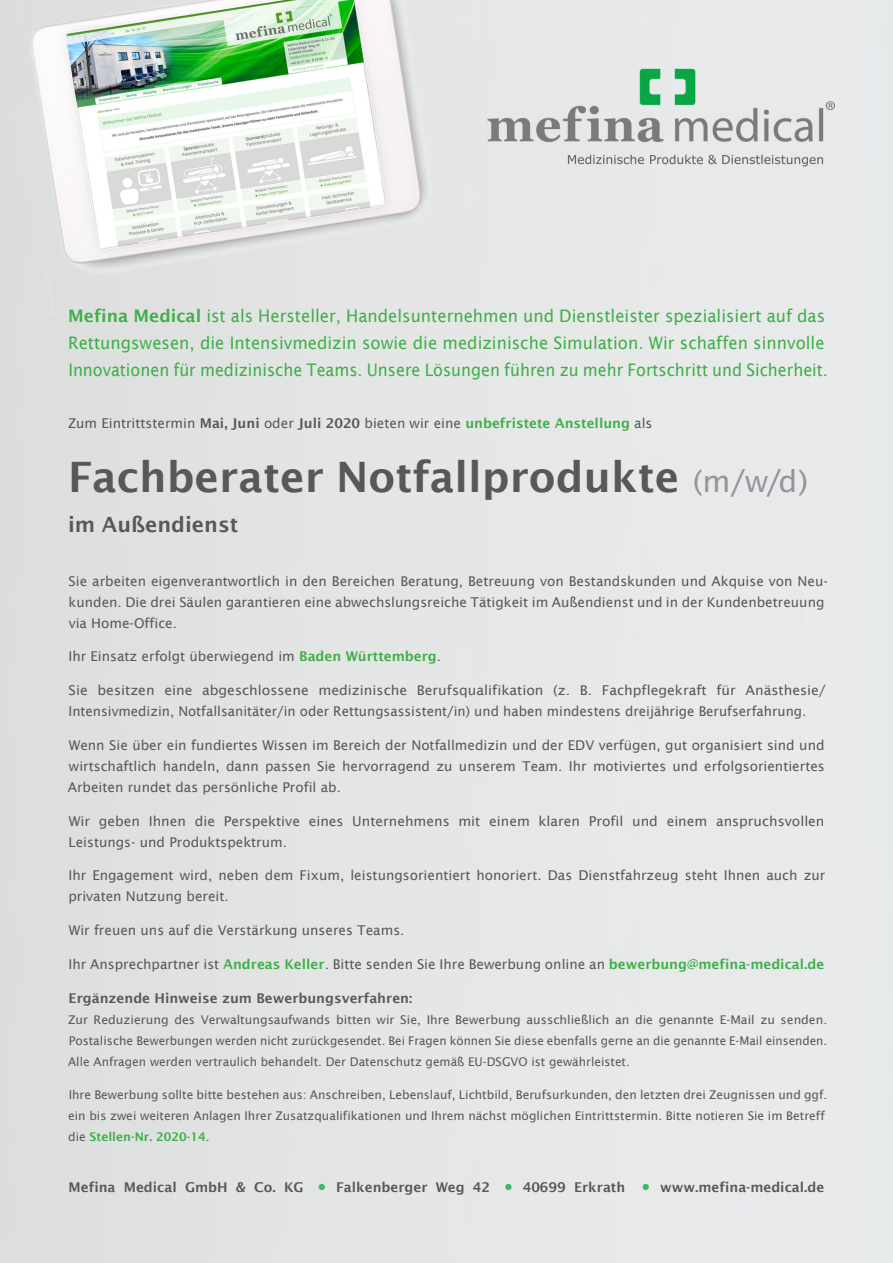
<style>
.page{position:relative;width:893px;height:1263px;background:#fff}
.page>*{position:absolute;margin:0;border:0;box-sizing:border-box;transform-origin:0 0}
.t1{font:600 42px "Lucida Sans";color:#57585a}
.t2{font:600 21px "Lucida Sans";color:#57585a}
.t3{font:17.25px/27px "Lucida Sans";color:#40ae49;scale:.96 1}
.t4{font:13.5px/21px "Lucida Sans";color:#57585a}
.t5{font:600 13.5px "Lucida Sans";color:#57585a}
.t6{font:12px/21px "Lucida Sans";color:#57585a;text-align:justify}
.s1{font-weight:600}
.s2{font-weight:600;color:#40ae49}
.s3{font-weight:400;font-size:30px;color:#939598}
.s4{font-size:28.5px;color:#3bb86a}
</style>
<div class="page">
<img style="left:0;top:0;width:893px;height:1263px">
<p class="t3" style="left:68px;top:303px;width:793px"><span class="s1">Mefina Medical</span> ist als Hersteller, Handelsunternehmen und Dienstleister spezialisiert auf das<br>Rettungswesen, die Intensivmedizin sowie die medizinische Simulation. Wir schaffen sinnvolle<br>Innovationen für medizinische Teams. Unsere Lösungen führen zu mehr Fortschritt und Sicherheit.</p>
<p class="t4" style="left:68px;top:413px;width:586px">Zum Eintrittstermin <span class="s1">Mai, Juni</span> oder <span class="s1">Juli 2020</span> bieten wir eine <span class="s2">unbefristete Anstellung</span> als</p>
<h1 class="t1" style="left:68px;top:453px;width:742px">Fachberater Notfallprodukte <span class="s3">(m/w/d)</span></h1>
<h2 class="t2" style="left:68px;top:512px;width:172px">im Außendienst</h2>
<p class="t4" style="left:69px;top:570px;width:761px">Sie arbeiten eigenverantwortlich in den Bereichen Beratung, Betreuung von Bestandskunden und Akquise von Neu&shy;kunden. Die drei Säulen garantieren eine abwechslungsreiche Tätigkeit im Außendienst und in der Kundenbetreuung via Home-Office.</p>
<p class="t4" style="left:69px;top:646px;width:374px">Ihr Einsatz erfolgt überwiegend im <span class="s2">Baden Württemberg</span>.</p>
<p class="t4" style="left:69px;top:680px;width:759px">Sie besitzen eine abgeschlossene medizinische Berufsqualifikation (z. B. Fachpflegekraft für Anästhesie/<br>Intensivmedizin, Notfallsanitäter/in oder Rettungsassistent/in) und haben mindestens dreijährige Berufserfahrung.</p>
<p class="t4" style="left:68px;top:734px;width:758px;text-align:justify">Wenn Sie über ein fundiertes Wissen im Bereich der Notfallmedizin und der EDV verfügen, gut organisiert sind und wirtschaftlich handeln, dann passen Sie hervorragend zu unserem Team. Ihr motiviertes und erfolgsorientiertes Arbeiten rundet das persönliche Profil ab.</p>
<p class="t4" style="left:69px;top:810px;width:757px">Wir geben Ihnen die Perspektive eines Unternehmens mit einem klaren Profil und einem anspruchsvollen<br>Leistungs- und Produktspektrum.</p>
<p class="t4" style="left:68px;top:865px;width:758px">Ihr Engagement wird, neben dem Fixum, leistungsorientiert honoriert. Das Dienstfahrzeug steht Ihnen auch zur privaten Nutzung bereit.</p>
<p class="t4" style="left:69px;top:920px;width:337px">Wir freuen uns auf die Verstärkung unseres Teams.</p>
<p class="t4" style="left:69px;top:953px;width:757px">Ihr Ansprechpartner ist <span class="s2">Andreas Keller</span>. Bitte senden Sie Ihre Bewerbung online an <span class="s2">bewerbung@mefina-medical.de</span></p>
<p class="t5" style="left:69px;top:990px;width:345px">Ergänzende Hinweise zum Bewerbungsverfahren:</p>
<p class="t6" style="left:68px;top:1009px;width:761px">Zur Reduzierung des Verwaltungsaufwands bitten wir Sie, Ihre Bewerbung ausschließlich an die genannte E-Mail zu senden.<br>Postalische Bewerbungen werden nicht zurückgesendet. Bei Fragen können Sie diese ebenfalls gerne an die genannte E-Mail einsenden.<br>Alle Anfragen werden vertraulich behandelt. Der Datenschutz gemäß EU-DSGVO ist gewährleistet.</p>
<p class="t6" style="left:68px;top:1084px;width:761px;text-align:left">Ihre Bewerbung sollte bitte bestehen aus: Anschreiben, Lebenslauf, Lichtbild, Berufsurkunden, den letzten drei Zeugnissen und ggf. ein bis zwei weiteren Anlagen Ihrer Zusatzqualifikationen und Ihrem nächst möglichen Eintrittstermin. Bitte notieren Sie im Betreff die <span class="s2">Stellen-Nr. 2020-14</span>.</p>
<p class="t5" style="left:69px;top:1180px;width:757px">Mefina Medical GmbH &amp; Co. KG <span class="s4">•</span> Falkenberger Weg 42 <span class="s4">•</span> 40699 Erkrath <span class="s4">•</span> www.mefina-medical.de</p>
</div>
